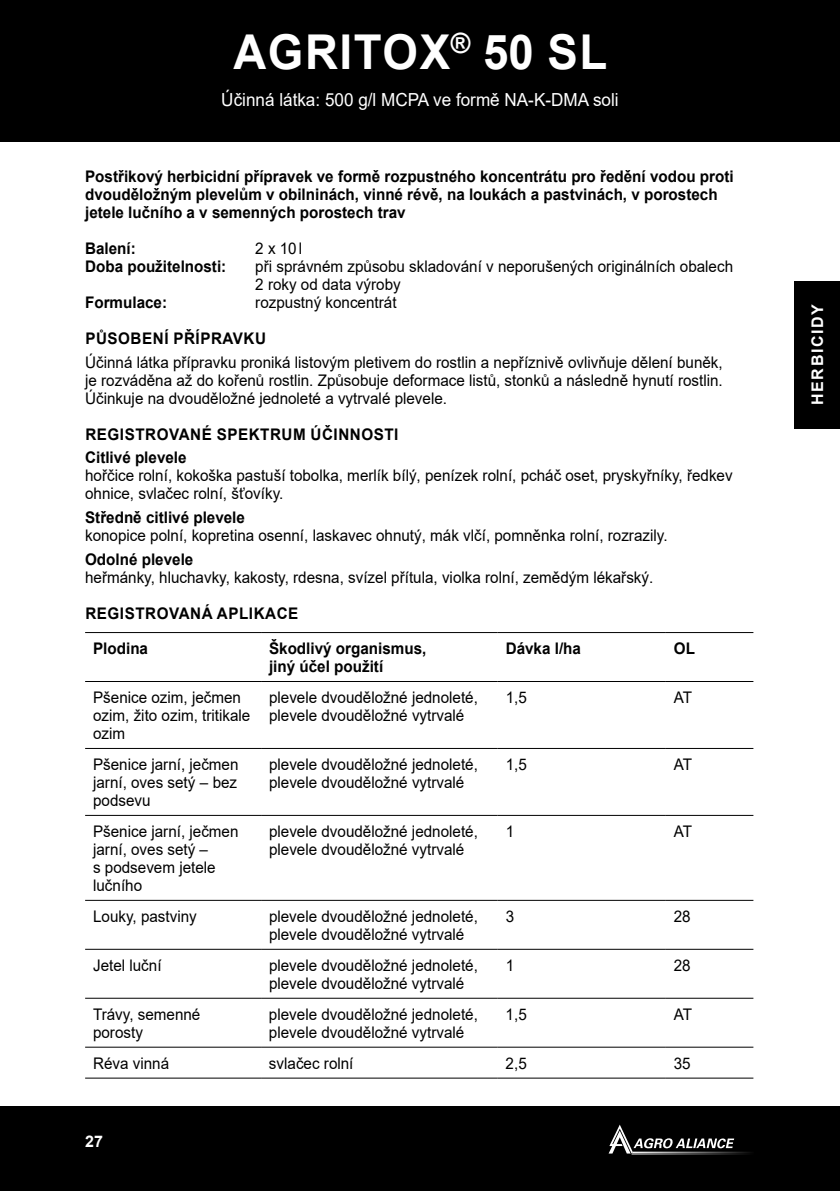
<style>
.page{position:relative;width:840px;height:1191px;background:#fff}
.page>*{position:absolute;margin:0;border:0;box-sizing:border-box;transform-origin:0 0}
.t1{font:700 48px "Arial";letter-spacing:.035em;color:#fff;scale:.95 1}
.t2{font:18px "Arial";color:#fff;scale:.95 1}
.t3{font:16px/18px "Arial";color:#000;scale:.95 1}
.t4{font:700 16px/18px "Arial";color:#000;scale:.95 1}
.t5{font:700 16px "Arial";letter-spacing:.035em;color:#000;scale:.95 1}
.t6{font:700 16px "Arial";letter-spacing:.1em;color:#fff}
</style>
<div class="page">
<div style="left:0;top:1106px;width:839px;height:85px;background:#000"></div>
<hr style="left:631px;top:1154px;width:123px;height:1px;background:#fff">
<hr style="left:631px;top:1151px;width:123px;height:2px;background:#fff">
<svg style="left:609px;top:1124px;width:124px;height:29px"></svg>
<div style="left:0;top:0;width:839px;height:142px;background:#000"></div>
<div style="left:794px;top:281px;width:45px;height:147px;background:#000"></div>
<hr style="left:85px;top:632px;width:176px;height:1px;background:#000">
<hr style="left:261px;top:632px;width:236px;height:1px;background:#000">
<hr style="left:497px;top:632px;width:168px;height:1px;background:#000">
<hr style="left:665px;top:632px;width:88px;height:1px;background:#000">
<hr style="left:85px;top:681px;width:176px;height:1px;background:#000">
<hr style="left:261px;top:681px;width:236px;height:1px;background:#000">
<hr style="left:497px;top:681px;width:168px;height:1px;background:#000">
<hr style="left:665px;top:681px;width:88px;height:1px;background:#000">
<hr style="left:85px;top:748px;width:176px;height:1px;background:#000">
<hr style="left:261px;top:748px;width:236px;height:1px;background:#000">
<hr style="left:497px;top:748px;width:168px;height:1px;background:#000">
<hr style="left:665px;top:748px;width:88px;height:1px;background:#000">
<hr style="left:85px;top:815px;width:176px;height:1px;background:#000">
<hr style="left:261px;top:815px;width:236px;height:1px;background:#000">
<hr style="left:497px;top:815px;width:168px;height:1px;background:#000">
<hr style="left:665px;top:815px;width:88px;height:1px;background:#000">
<hr style="left:85px;top:900px;width:176px;height:1px;background:#000">
<hr style="left:261px;top:900px;width:236px;height:1px;background:#000">
<hr style="left:497px;top:900px;width:168px;height:1px;background:#000">
<hr style="left:665px;top:900px;width:88px;height:1px;background:#000">
<hr style="left:85px;top:949px;width:176px;height:1px;background:#000">
<hr style="left:261px;top:949px;width:236px;height:1px;background:#000">
<hr style="left:497px;top:949px;width:168px;height:1px;background:#000">
<hr style="left:665px;top:949px;width:88px;height:1px;background:#000">
<hr style="left:85px;top:998px;width:176px;height:1px;background:#000">
<hr style="left:261px;top:998px;width:236px;height:1px;background:#000">
<hr style="left:497px;top:998px;width:168px;height:1px;background:#000">
<hr style="left:665px;top:998px;width:88px;height:1px;background:#000">
<hr style="left:85px;top:1046px;width:176px;height:1px;background:#000">
<hr style="left:261px;top:1046px;width:236px;height:1px;background:#000">
<hr style="left:497px;top:1046px;width:168px;height:1px;background:#000">
<hr style="left:665px;top:1046px;width:88px;height:1px;background:#000">
<hr style="left:85px;top:1077px;width:176px;height:1px;background:#000">
<hr style="left:261px;top:1077px;width:236px;height:1px;background:#000">
<hr style="left:497px;top:1077px;width:168px;height:1px;background:#000">
<hr style="left:665px;top:1077px;width:88px;height:1px;background:#000">
<h1 class="t1" style="left:233px;top:19px;width:162px">AGRITOX</h1>
<h1 class="t1" style="left:450px;top:19px;width:166px"><sup>®</sup> 50 SL</h1>
<p class="t2" style="left:221px;top:87px;width:361px">Účinná látka: 500 g/l MCPA ve formě NA-K-DMA</p>
<p class="t2" style="left:592px;top:87px;width:29px">soli</p>
<p class="t4" style="left:85px;top:167px;width:683px">Postřikový herbicidní přípravek ve formě rozpustného koncentrátu pro ředění vodou proti dvouděložným plevelům v obilninách, vinné révě, na loukách a pastvinách, v porostech jetele lučního a v semenných porostech trav</p>
<p class="t4" style="left:85px;top:239px;width:55px">Balení:</p>
<p class="t3" style="left:255px;top:239px;width:51px">2 x 10l</p>
<p class="t4" style="left:85px;top:257px;width:150px">Doba použitelnosti:</p>
<p class="t3" style="left:255px;top:257px;width:504px">při správném způsobu skladování v neporušených originálních obalech<br>2 roky od data výroby</p>
<p class="t4" style="left:85px;top:293px;width:88px">Formulace:</p>
<p class="t3" style="left:255px;top:293px;width:150px">rozpustný koncentrát</p>
<p class="t4" style="left:85px;top:329px;width:24px">PŮSOB</p>
<p class="t5" style="left:142px;top:327px;width:129px">ENÍ PŘÍPRAVKU</p>
<p class="t3" style="left:85px;top:353px;width:672px">Ú činná látka přípravku proniká listovým pletivem do rostlin a nepříznivě ovlivňuje dělení buněk, je rozváděna až do kořenů rostlin. Způsobuje deformace listů, stonků a následně hynutí rostlin.<br>Účinkuje na dvouděložné jednoleté a vytrvalé plevele.</p>
<p class="t5" style="left:85px;top:422px;width:279px">REGISTROVANÉ SPEKTRUM ÚČINNOST</p>
<p class="t4" style="left:394px;top:425px;width:6px">I</p>
<p class="t4" style="left:85px;top:449px;width:108px">Citlivé plevele</p>
<p class="t3" style="left:85px;top:466px;width:682px">hořčice rolní, kokoška pastuší tobolka, merlík bílý, penízek rolní, pcháč oset, pryskyřníky, ředkev ohnice, svlačec rolní, šťovíky.</p>
<p class="t4" style="left:85px;top:508px;width:170px">Středně citlivé plevele</p>
<p class="t3" style="left:85px;top:526px;width:611px">konopice polní, kopretina osenní, laskavec ohnutý, mák vlčí, pomněnka rolní, rozrazily.</p>
<p class="t4" style="left:85px;top:550px;width:115px">Odolné plevele</p>
<p class="t3" style="left:85px;top:568px;width:596px">heřmánky, hluchavky, kakosty, rdesna, svízel přítula, violka rolní, zemědým lékařský.</p>
<p class="t5" style="left:85px;top:601px;width:149px">REGISTROVANÁ aplikac</p>
<p class="t4" style="left:288px;top:604px;width:12px">E</p>
<p class="t4" style="left:93px;top:640px;width:59px">Plodina</p>
<p class="t4" style="left:269px;top:640px;width:167px">Škodlivý organismus, jiný účel použití</p>
<p class="t4" style="left:505px;top:640px;width:81px">Dávka l/ha</p>
<p class="t4" style="left:673px;top:640px;width:24px">OL</p>
<p class="t3" style="left:93px;top:688px;width:167px">Pšenice ozim, ječmen ozim, žito ozim, tritikale ozim</p>
<p class="t3" style="left:269px;top:688px;width:221px">plevele dvouděložné jednoleté, plevele dvouděložné vytrvalé</p>
<p class="t3" style="left:505px;top:688px;width:24px">1,5</p>
<p class="t3" style="left:673px;top:688px;width:11px">AT</p>
<p class="t3" style="left:93px;top:755px;width:154px;text-align:justify">Pšenice jarní, ječmen jarní, oves setý – bez podsevu</p>
<p class="t3" style="left:269px;top:755px;width:221px">plevele dvouděložné jednoleté, plevele dvouděložné vytrvalé</p>
<p class="t3" style="left:505px;top:755px;width:24px">1,5</p>
<p class="t3" style="left:673px;top:755px;width:11px">AT</p>
<p class="t3" style="left:93px;top:822px;width:154px">Pšenice jarní, ječmen jarní, oves setý –<br>s podsevem jetele lučního</p>
<p class="t3" style="left:269px;top:822px;width:221px">plevele dvouděložné jednoleté, plevele dvouděložné vytrvalé</p>
<p class="t3" style="left:505px;top:822px;width:10px">1</p>
<p class="t3" style="left:673px;top:822px;width:11px">AT</p>
<p class="t3" style="left:93px;top:907px;width:111px">Louky, pastviny</p>
<p class="t3" style="left:269px;top:907px;width:221px">plevele dvouděložné jednoleté, plevele dvouděložné vytrvalé</p>
<p class="t3" style="left:505px;top:907px;width:10px">3</p>
<p class="t3" style="left:673px;top:907px;width:19px">28</p>
<p class="t3" style="left:93px;top:956px;width:74px">Jetel luční</p>
<p class="t3" style="left:269px;top:956px;width:221px">plevele dvouděložné jednoleté, plevele dvouděložné vytrvalé</p>
<p class="t3" style="left:505px;top:956px;width:10px">1</p>
<p class="t3" style="left:673px;top:956px;width:19px">28</p>
<p class="t3" style="left:93px;top:1005px;width:114px">Trávy, semenné porosty</p>
<p class="t3" style="left:269px;top:1005px;width:221px">plevele dvouděložné jednoleté, plevele dvouděložné vytrvalé</p>
<p class="t3" style="left:505px;top:1005px;width:24px">1,5</p>
<p class="t3" style="left:673px;top:1005px;width:11px">AT</p>
<p class="t3" style="left:93px;top:1054px;width:82px">Réva vinná</p>
<p class="t3" style="left:269px;top:1054px;width:90px">svlačec rolní</p>
<p class="t3" style="left:505px;top:1054px;width:24px">2,5</p>
<p class="t3" style="left:673px;top:1054px;width:19px">35</p>
<p class="t6" style="left:85px;top:1129px;width:19px">27</p>
<p class="t6" style="left:805px;top:405px;width:102px;rotate:-90deg">HERBICIDY</p>
</div>
